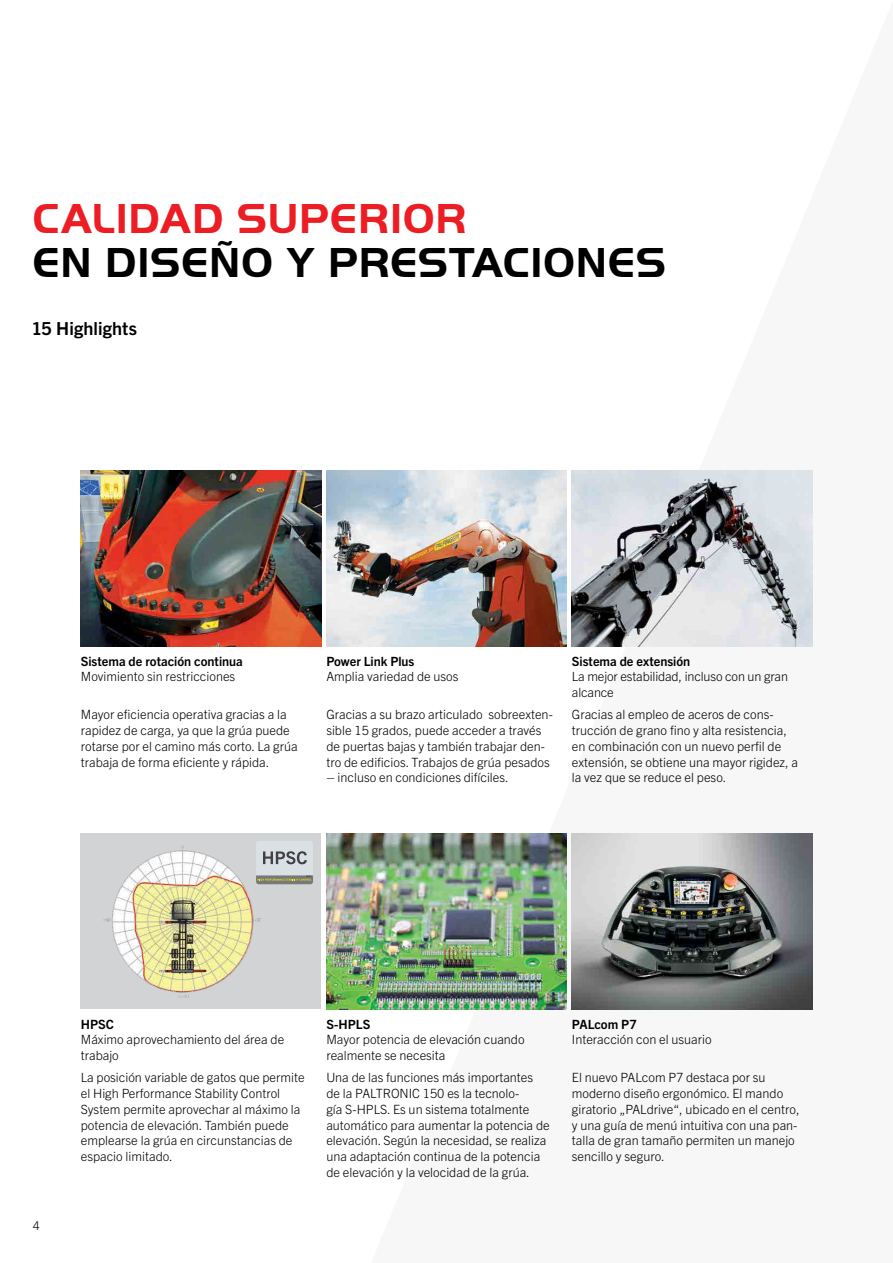
<style>
.page{position:relative;width:893px;height:1263px;background:#fff}
.page>*{position:absolute;margin:0;border:0;box-sizing:border-box;transform-origin:0 0}
._01_Headline_Palf_29{font:700 43.5px "Palfinger Handel Gothic";letter-spacing:.02em;color:#000}
._01_Headline_Palf_29-2{font:700 43.5px "Palfinger Handel Gothic";letter-spacing:.02em;color:#ed1d24}
._02_Subheadline_Trad{font:700 18px "Trade Gothic Next LT Pro";letter-spacing:.01em;color:#000}
._04_Copy-Subline_Tra{font:300 12.75px/15.8px "Trade Gothic Next LT Pro";color:#000}
._04_Copy_TradeLight{font:300 12.75px/15.8px "Trade Gothic Next LT Pro";color:#000}
._04_Copy-Headline_Tr{font:700 12.75px "Trade Gothic Next LT Pro";color:#000}
.t1{font:300 12px "Trade Gothic Next LT Pro";color:#000}
</style>
<div class="page">
<img style="left:572px;top:470px;width:240px;height:176px">
<img style="left:572px;top:834px;width:240px;height:175px">
<img style="left:326px;top:470px;width:241px;height:176px">
<img style="left:326px;top:834px;width:241px;height:175px">
<img style="left:81px;top:470px;width:240px;height:176px">
<div style="left:81px;top:834px;width:240px;height:175px;background:#d1d3d4"></div>
<img style="left:103px;top:845px;width:157px;height:153px">
<div style="left:256px;top:841px;width:57px;height:43px;background:#dae1e5;border-radius:3px"></div>
<svg style="left:263px;top:851px;width:44px;height:13px"></svg>
<svg style="left:256px;top:875px;width:57px;height:9px"></svg>
<p class="_01_Headline_Palf_29-2" style="left:33px;top:194px;width:435px">CALIDAD SUPERIOR</p>
<p class="_01_Headline_Palf_29" style="left:33px;top:238px;width:635px">EN DISEÑO Y PRESTACIONES</p>
<p class="_02_Subheadline_Trad" style="left:33px;top:316px;width:106px">15 Highlights</p>
<p class="_04_Copy-Headline_Tr" style="left:81px;top:652px;width:164px">Sistema de rotación continua</p>
<p class="_04_Copy-Subline_Tra" style="left:81px;top:668px;width:156px">Movimiento sin restricciones</p>
<p class="_04_Copy_TradeLight" style="left:81px;top:706px;width:218px">Mayor eficiencia operativa gracias a la rapidez de carga, ya que la grúa puede rotarse por el camino más corto. La grúa trabaja de forma eficiente y rápida.</p>
<p class="_04_Copy-Headline_Tr" style="left:326px;top:652px;width:90px">Power Link Plus</p>
<p class="_04_Copy-Subline_Tra" style="left:326px;top:668px;width:134px">Amplia variedad de usos</p>
<p class="_04_Copy-Subline_Tra" style="left:326px;top:706px;width:228px">Gracias a su brazo articulado sobreexten&shy;sible 15 grados, puede acceder a través de puertas bajas y también trabajar den&shy;tro de edificios. Trabajos de grúa pesados</p>
<p class="_04_Copy-Subline_Tra" style="left:326px;top:769px;width:184px">– incluso en condiciones difíciles.</p>
<p class="_04_Copy-Headline_Tr" style="left:572px;top:652px;width:120px">Sistema de extensión</p>
<p class="_04_Copy-Subline_Tra" style="left:572px;top:668px;width:218px">La mejor estabilidad, incluso con un gran alcance</p>
<p class="_04_Copy_TradeLight" style="left:572px;top:706px;width:228px">Gracias al empleo de aceros de cons&shy;trucción de grano fino y alta resistencia, en combinación con un nuevo perfil de extensión, se obtiene una mayor rigidez, a la vez que se reduce el peso.</p>
<p class="t1" style="left:33px;top:1217px;width:8px">4</p>
<p class="_04_Copy-Headline_Tr" style="left:81px;top:1015px;width:35px">HPSC</p>
<p class="_04_Copy-Subline_Tra" style="left:81px;top:1031px;width:205px">Máximo aprovechamiento del área de trabajo</p>
<p class="_04_Copy-Subline_Tra" style="left:81px;top:1069px;width:225px">La posición variable de gatos que permite el High Performance Stability Control System permite aprovechar al máximo la potencia de elevación. También puede emplearse la grúa en circunstancias de espacio limitado.</p>
<p class="_04_Copy-Headline_Tr" style="left:326px;top:1015px;width:46px">S-HPLS</p>
<p class="_04_Copy-Subline_Tra" style="left:326px;top:1031px;width:200px">Mayor potencia de elevación cuando realmente se necesita</p>
<p class="_04_Copy-Subline_Tra" style="left:326px;top:1069px;width:225px">Una de las funciones más importantes de la PALTRONIC 150 es la tecnolo-<br>gía S-HPLS. Es un sistema totalmente automático para aumentar la potencia de elevación. Según la necesidad, se realiza una adaptación continua de la potencia de elevación y la velocidad de la grúa.</p>
<p class="_04_Copy-Headline_Tr" style="left:572px;top:1015px;width:66px">PALcom P7</p>
<p class="_04_Copy-Subline_Tra" style="left:572px;top:1031px;width:141px">Interacción con el usuario</p>
<p class="_04_Copy-Subline_Tra" style="left:572px;top:1069px;width:229px">El nuevo PALcom P7 destaca por su moderno diseño ergonómico. El mando giratorio „PALdrive“, ubicado en el centro, y una guía de menú intuitiva con una pan&shy;talla de gran tamaño permiten un manejo sencillo y seguro.</p>
</div>
